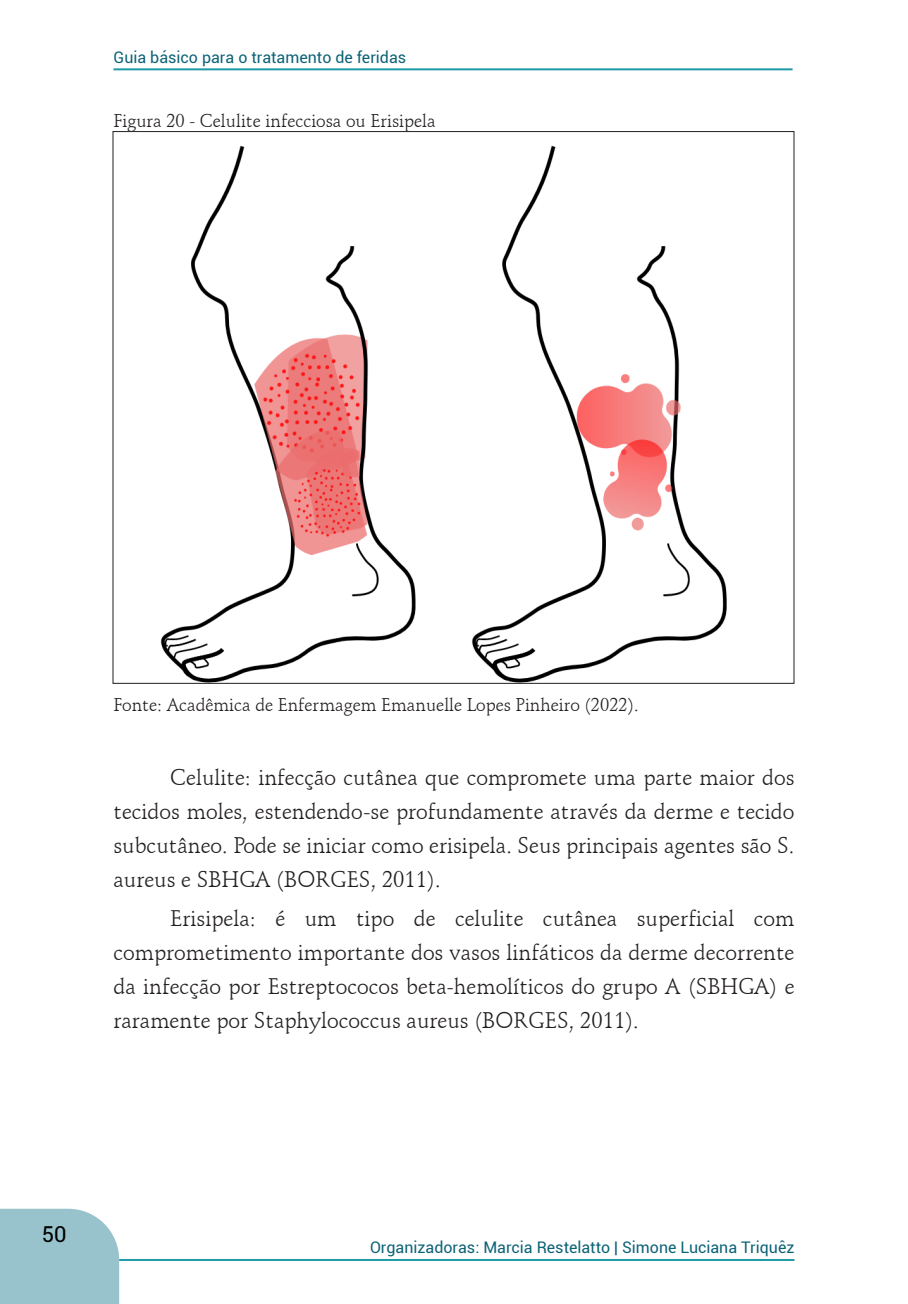
<style>
.page{position:relative;width:908px;height:1304px;background:#fff}
.page>*{position:absolute;margin:0;border:0;box-sizing:border-box;transform-origin:0 0}
.texto{font:22px/34px "Schneidler BT";color:#231f20;text-align:justify}
.t1{font:22px "Roboto";color:#000}
.legendas{font:18px "Schneidler BT";color:#231f20}
.t2{font:16px "Roboto";color:#0d6377}
</style>
<div class="page">
<div style="left:0;top:1209px;width:119px;height:95px;background:#98c3cc"></div>
<hr style="left:113px;top:68px;width:679px;height:2px;background:#1e9aa7">
<hr style="left:119px;top:1259px;width:675px;height:2px;background:#1e9aa7">
<img style="left:160px;top:145px;width:567px;height:537px">
<p class="t2" style="left:113px;top:46px;width:294px">Guia básico para o tratamento de feridas</p>
<p class="legendas" style="left:113px;top:110px;width:323px">Figura 20 - Celulite infecciosa ou Erisipela</p>
<p class="legendas" style="left:113px;top:693px;width:526px">Fonte: Acadêmica de Enfermagem Emanuelle Lopes Pinheiro (2022).</p>
<p class="texto" style="left:113px;top:760px;width:682px;text-indent:57px">Celulite: infecção cutânea que compromete uma parte maior dos tecidos moles, estendendo-se profundamente através da derme e tecido subcutâneo. Pode se iniciar como erisipela. Seus principais agentes são S. aureus e SBHGA (BORGES, 2011).</p>
<p class="texto" style="left:113px;top:902px;width:682px;text-indent:57px">Erisipela: é um tipo de celulite cutânea superficial com comprometimento importante dos vasos linfáticos da derme decorrente da infecção por Estreptococos beta-hemolíticos do grupo A (SBHGA) e raramente por Staphylococcus aureus (BORGES, 2011).</p>
<p class="t1" style="left:42px;top:1219px;width:26px">50</p>
<p class="t2" style="left:370px;top:1236px;width:425px">Organizadoras: Marcia Restelatto | Simone Luciana Triquêz</p>
</div>
